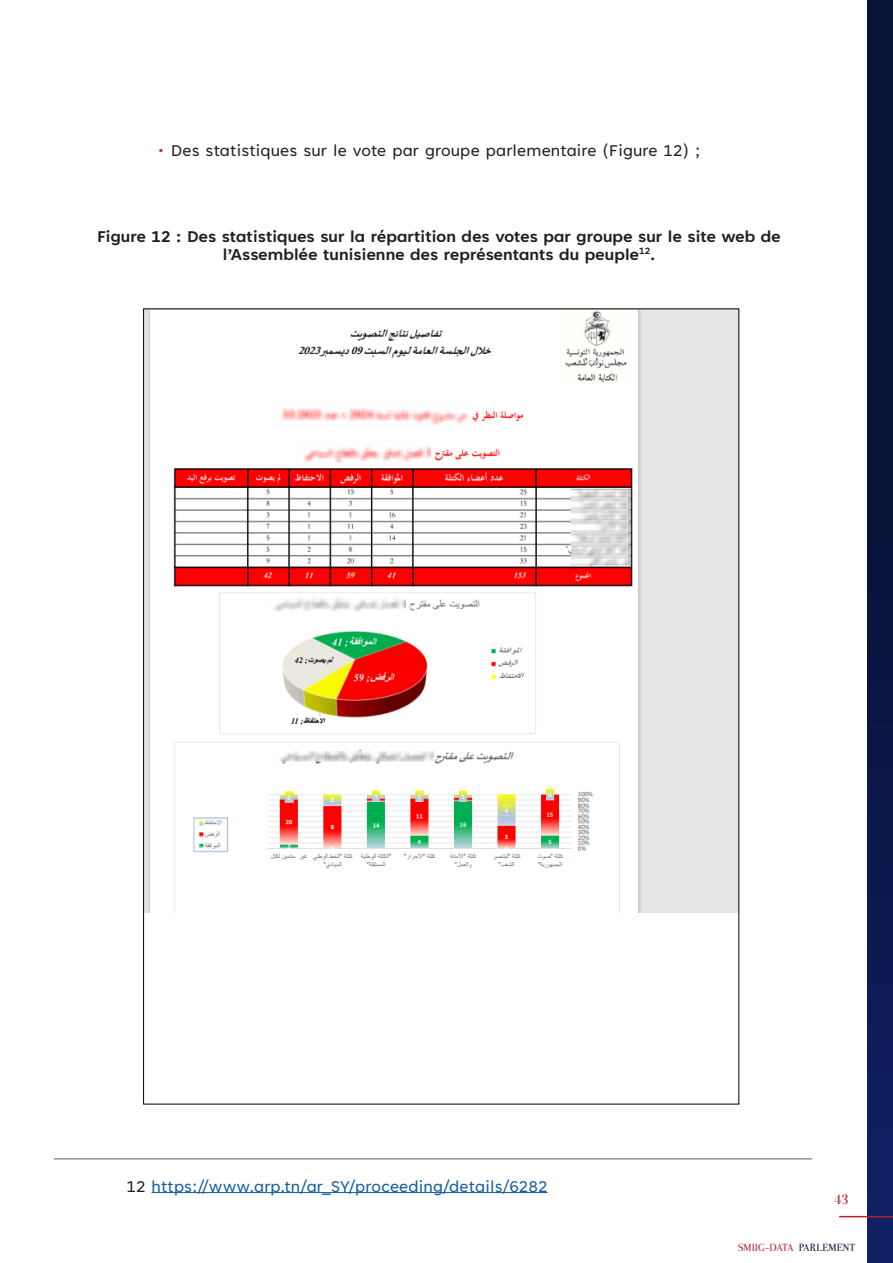
<style>
.page{position:relative;width:893px;height:1263px;background:#fff}
.page>*{position:absolute;margin:0;border:0;box-sizing:border-box;transform-origin:0 0}
.t1{font:700 18px/18px "Tenorite";letter-spacing:.01em;color:#231f20;text-align:center}
.t2{font:18px "Tenorite";letter-spacing:.01em;color:#231f20}
.t3{font:18px "Tenorite";letter-spacing:.01em;color:#175d9e}
.t4{font:12px "Valentina";color:#be1f2e}
.t5{font:9px "Valentina";color:#be1f2e}
.s1{color:#d1232a}
.s2{color:#231f20}
.s3{color:#081137}
</style>
<div class="page">
<div style="left:867px;top:0;width:26px;height:1263px;background:linear-gradient(to bottom,#060d2c,#0f1f5e)"></div>
<hr style="left:839px;top:1216px;width:54px;height:1px;background:#be1f2e">
<img style="left:145px;top:311px;width:592px;height:601px">
<hr style="left:54px;top:1158px;width:758px;height:1px;background:#000001">
<hr style="left:152px;top:1192px;width:396px;height:1px;background:#175d9e">
<p class="t2" style="left:157px;top:142px;width:545px"><span class="s1">•</span> Des statistiques sur le vote par groupe parlementaire (Figure 12) ;</p>
<p class="t1" style="left:97px;top:229px;width:685px">Figure 12 : Des statistiques sur la répartition des votes par groupe sur le site web de l’Assemblée tunisienne des représentants du peuple<sup>12</sup>.</p>
<p class="t3" style="left:126px;top:1177px;width:423px"><span class="s2">12</span> https://www.arp.tn/ar_SY/proceeding/details/6282</p>
<p class="t4" style="left:834px;top:1191px;width:16px">43</p>
<p class="t5" style="left:738px;top:1241px;width:119px">SMIIG-DATA <span class="s3">PARLEMENT</span></p>
</div>
